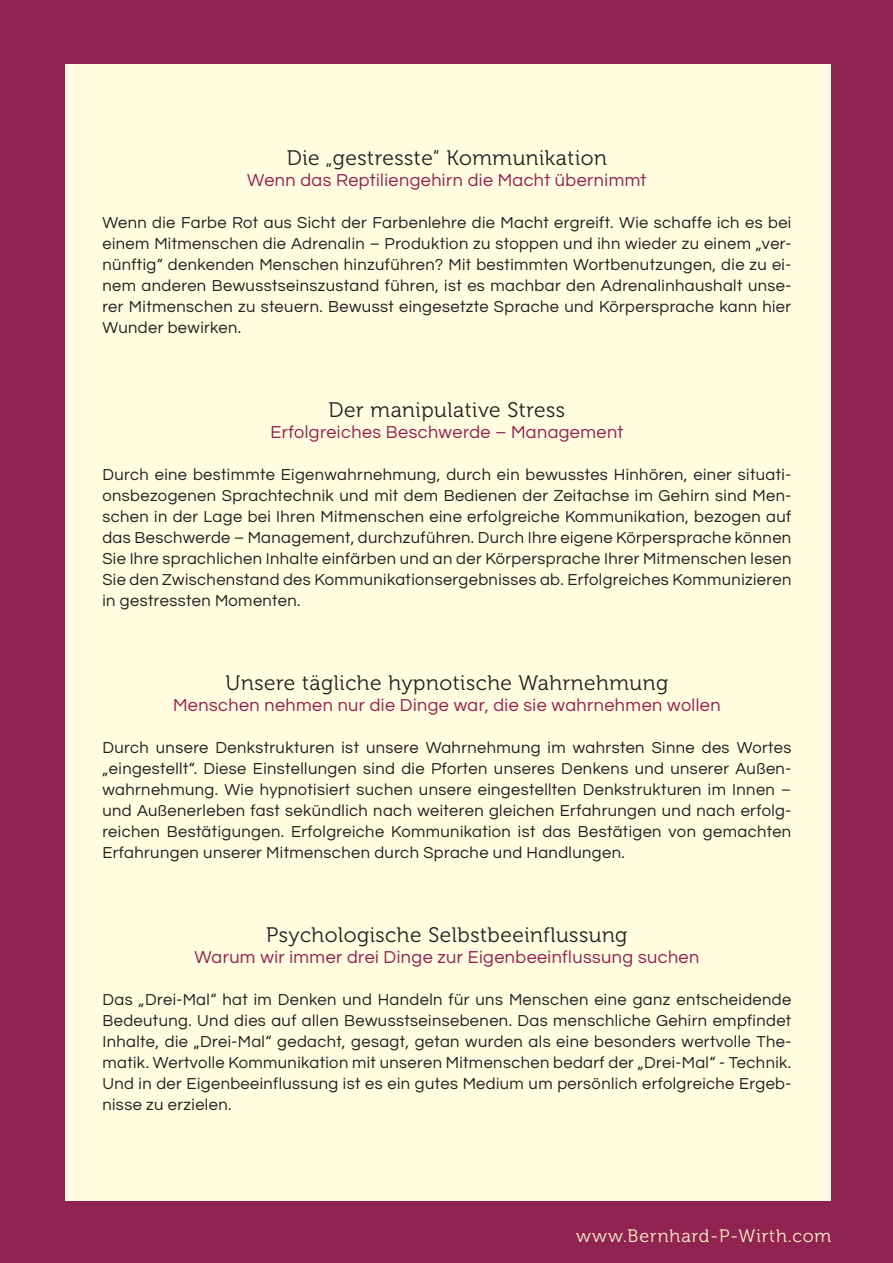
<style>
.page{position:relative;width:893px;height:1263px;background:#fff}
.page>*{position:absolute;margin:0;border:0;box-sizing:border-box;transform-origin:0 0}
.t1{font:21px "Museo 300";letter-spacing:.025em;color:#231f20}
.t2{font:18px "Questrial";letter-spacing:.025em;color:#902350}
.t3{font:18px "Museo 300";letter-spacing:.05em;color:#feefc8}
.t4{font:16.5px/21px "Questrial";letter-spacing:.025em;color:#231f20;text-align:justify}
</style>
<div class="page">
<div style="left:1px;top:0;width:892px;height:1263px;background:#902350"></div>
<div style="left:65px;top:64px;width:765px;height:1136px;background:#fffce0"></div>
<p class="t1" style="left:287px;top:146px;width:322px">Die „gestresste“ Kommunikation</p>
<p class="t2" style="left:247px;top:171px;width:401px">Wenn das Reptiliengehirn die Macht übernimmt</p>
<p class="t4" style="left:102px;top:212px;width:690px">Wenn die Farbe Rot aus Sicht der Farbenlehre die Macht ergreift. Wie schaffe ich es bei einem Mitmenschen die Adrenalin – Produktion zu stoppen und ihn wieder zu einem „ver&shy;nünftig“ denkenden Menschen hinzuführen? Mit bestimmten Wortbenutzungen, die zu ei&shy;nem anderen Bewusstseinszustand führen, ist es machbar den Adrenalinhaushalt unse&shy;rer Mitmenschen zu steuern. Bewusst eingesetzte Sprache und Körpersprache kann hier Wunder bewirken.</p>
<p class="t1" style="left:329px;top:398px;width:238px">Der manipulative Stress</p>
<p class="t2" style="left:270px;top:423px;width:354px">Erfolgreiches Beschwerde – Management</p>
<p class="t4" style="left:102px;top:464px;width:690px">Durch eine bestimmte Eigenwahrnehmung, durch ein bewusstes Hinhören, einer situati&shy;onsbezogenen Sprachtechnik und mit dem Bedienen der Zeitachse im Gehirn sind Men&shy;schen in der Lage bei Ihren Mitmenschen eine erfolgreiche Kommunikation, bezogen auf das Beschwerde – Management, durchzuführen. Durch Ihre eigene Körpersprache können Sie Ihre sprachlichen Inhalte einfärben und an der Körpersprache Ihrer Mitmenschen lesen Sie den Zwischenstand des Kommunikationsergebnisses ab. Erfolgreiches Kommunizieren in gestressten Momenten.</p>
<p class="t1" style="left:225px;top:671px;width:444px">Unsere tägliche hypnotische Wahrnehmung</p>
<p class="t2" style="left:173px;top:696px;width:549px">Menschen nehmen nur die Dinge war, die sie wahrnehmen wollen</p>
<p class="t4" style="left:102px;top:737px;width:690px">Durch unsere Denkstrukturen ist unsere Wahrnehmung im wahrsten Sinne des Wortes „eingestellt“. Diese Einstellungen sind die Pforten unseres Denkens und unserer Außen&shy;wahrnehmung. Wie hypnotisiert suchen unsere eingestellten Denkstrukturen im Innen – und Außenerleben fast sekündlich nach weiteren gleichen Erfahrungen und nach erfolg&shy;reichen Bestätigungen. Erfolgreiche Kommunikation ist das Bestätigen von gemachten Erfahrungen unserer Mitmenschen durch Sprache und Handlungen.</p>
<p class="t1" style="left:266px;top:923px;width:363px">Psychologische Selbstbeeinflussung</p>
<p class="t2" style="left:194px;top:948px;width:506px">Warum wir immer drei Dinge zur Eigenbeeinflussung suchen</p>
<p class="t4" style="left:102px;top:989px;width:690px">Das „Drei-Mal“ hat im Denken und Handeln für uns Menschen eine ganz entscheidende Bedeutung. Und dies auf allen Bewusstseinsebenen. Das menschliche Gehirn empfindet Inhalte, die „Drei-Mal“ gedacht, gesagt, getan wurden als eine besonders wertvolle The&shy;matik. Wertvolle Kommunikation mit unseren Mitmenschen bedarf der „Drei-Mal“ - Technik.<br>Und in der Eigenbeeinflussung ist es ein gutes Medium um persönlich erfolgreiche Ergeb&shy;nisse zu erzielen.</p>
<p class="t3" style="left:576px;top:1226px;width:257px">www.Bernhard-P-Wirth.com</p>
</div>
